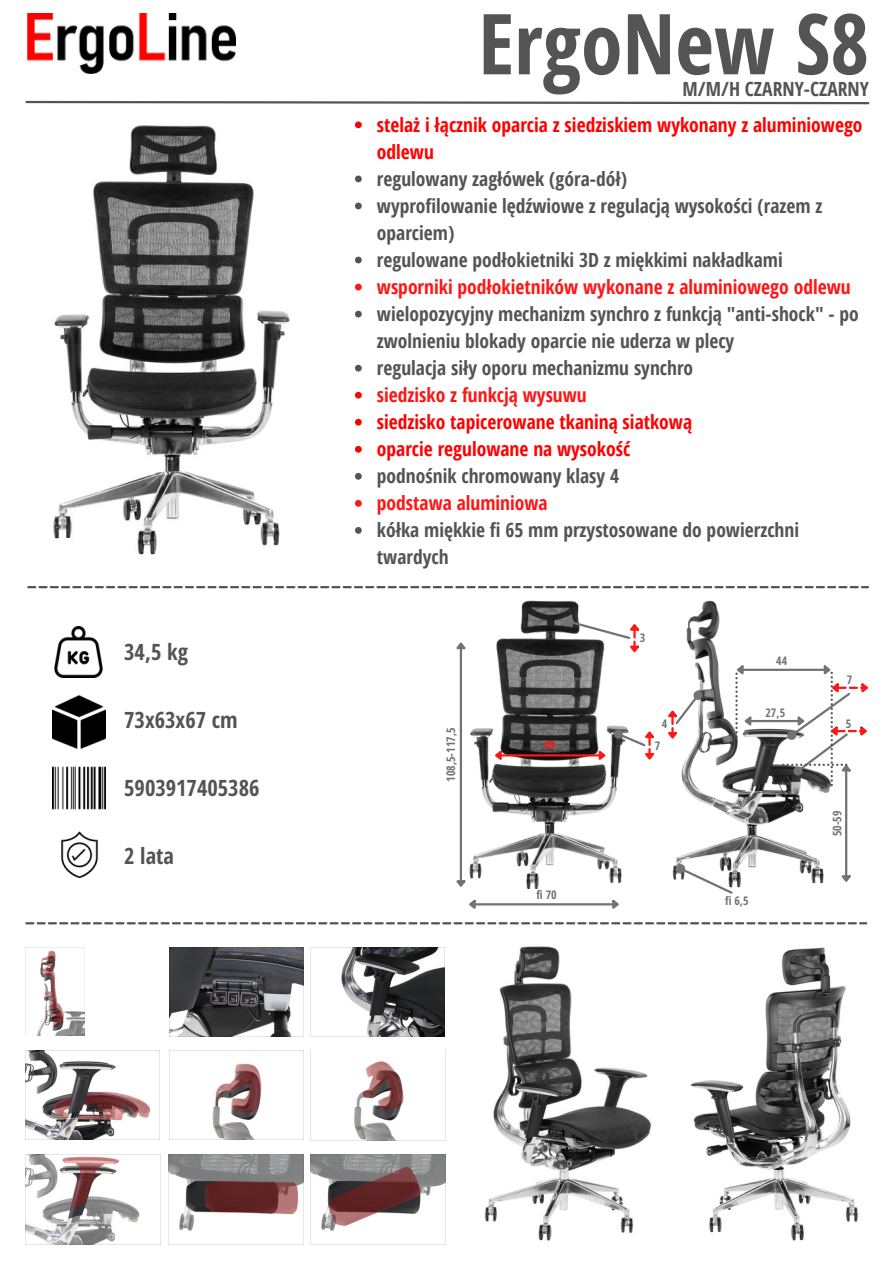
<style>
.page{position:relative;width:894px;height:1264px;background:#fff}
.page>*{position:absolute;margin:0;border:0;box-sizing:border-box;transform-origin:0 0}
.t1{font:700 84px "Open Sans Condensed";color:#545454}
.t2{font:700 22.5px "Open Sans Hebrew Condensed";color:#545454}
.t3{font:700 19.5px/27px "Open Sans Condensed";color:#545454}
.t4{font:700 19.5px/27px "Open Sans Condensed";color:#f00}
.t5{font:700 19.5px "Open Sans Condensed";color:#ff1616}
.t6{font:700 11.85px "Open Sans Hebrew Condensed";color:#737373}
.t7{font:700 11.85px "Open Sans Hebrew Condensed";color:#ff1616}
</style>
<div class="page">
<svg style="left:25px;top:100px;width:845px;height:5px"></svg>
<img style="left:53px;top:125px;width:237px;height:430px">
<svg style="left:27px;top:586px;width:841px;height:2px"></svg>
<svg style="left:25px;top:922px;width:841px;height:2px"></svg>
<img style="left:54px;top:626px;width:49px;height:51px">
<img style="left:52px;top:695px;width:53px;height:53px">
<img style="left:52px;top:766px;width:53px;height:44px">
<img style="left:61px;top:831px;width:37px;height:48px">
<img style="left:484px;top:946px;width:168px;height:295px">
<img style="left:691px;top:947px;width:167px;height:294px">
<img style="left:27px;top:14px;width:209px;height:59px">
<img style="left:310px;top:1154px;width:136px;height:90px">
<img style="left:168px;top:1154px;width:135px;height:90px">
<img style="left:25px;top:1154px;width:135px;height:90px">
<img style="left:310px;top:1050px;width:136px;height:90px">
<img style="left:169px;top:1050px;width:134px;height:89px">
<img style="left:26px;top:1050px;width:134px;height:89px">
<img style="left:26px;top:947px;width:58px;height:88px">
<img style="left:169px;top:947px;width:134px;height:89px">
<img style="left:310px;top:947px;width:134px;height:89px">
<svg style="left:355px;top:121px;width:6px;height:7px"></svg>
<svg style="left:355px;top:175px;width:6px;height:7px"></svg>
<svg style="left:355px;top:202px;width:6px;height:7px"></svg>
<svg style="left:355px;top:257px;width:6px;height:6px"></svg>
<svg style="left:355px;top:284px;width:6px;height:6px"></svg>
<svg style="left:355px;top:311px;width:6px;height:6px"></svg>
<svg style="left:355px;top:365px;width:6px;height:6px"></svg>
<svg style="left:355px;top:392px;width:6px;height:6px"></svg>
<svg style="left:355px;top:419px;width:6px;height:6px"></svg>
<svg style="left:355px;top:446px;width:6px;height:6px"></svg>
<svg style="left:355px;top:473px;width:6px;height:6px"></svg>
<svg style="left:355px;top:500px;width:6px;height:6px"></svg>
<svg style="left:355px;top:527px;width:6px;height:7px"></svg>
<img style="left:696px;top:600px;width:152px;height:288px">
<img style="left:469px;top:600px;width:227px;height:289px">
<hr style="left:475px;top:903px;width:137px;height:2px;background:#737373">
<svg style="left:469px;top:899px;width:8px;height:10px"></svg>
<svg style="left:610px;top:899px;width:9px;height:10px"></svg>
<hr style="left:459px;top:649px;width:3px;height:231px;background:#737373">
<svg style="left:456px;top:642px;width:10px;height:9px"></svg>
<svg style="left:456px;top:878px;width:10px;height:9px"></svg>
<hr style="left:844px;top:771px;width:3px;height:104px;background:#737373">
<svg style="left:838px;top:873px;width:13px;height:11px"></svg>
<hr style="left:743px;top:668px;width:80px;height:3px;background:#737373">
<hr style="left:751px;top:720px;width:46px;height:2px;background:#737373">
<svg style="left:673px;top:861px;width:61px;height:33px"></svg>
<hr style="left:501px;top:754px;width:97px;height:2px;background:#ff1616">
<svg style="left:492px;top:749px;width:11px;height:14px"></svg>
<svg style="left:734px;top:663px;width:19px;height:75px"></svg>
<svg style="left:596px;top:726px;width:60px;height:37px"></svg>
<svg style="left:562px;top:615px;width:79px;height:40px"></svg>
<svg style="left:781px;top:663px;width:87px;height:123px"></svg>
<svg style="left:664px;top:687px;width:41px;height:54px"></svg>
<p class="t2" style="left:124px;top:636px;width:65px">34,5 kg</p>
<p class="t2" style="left:124px;top:703px;width:115px">73x63x67 cm</p>
<p class="t2" style="left:124px;top:772px;width:137px">5903917405386</p>
<p class="t2" style="left:124px;top:839px;width:51px">2 lata</p>
<p class="t1" style="left:478px;top:-15px;width:392px">ErgoNew S8</p>
<p class="t3" style="left:682px;top:75px;width:188px">M/M/H CZARNY-CZARNY</p>
<p class="t4" style="left:377px;top:110px;width:487px">stelaż i łącznik oparcia z siedziskiem wykonany z aluminiowego odlewu</p>
<p class="t3" style="left:377px;top:165px;width:251px">regulowany zagłówek (góra-dół)</p>
<p class="t3" style="left:377px;top:192px;width:447px">wyprofilowanie lędźwiowe z regulacją wysokości (razem z oparciem)</p>
<p class="t3" style="left:377px;top:246px;width:407px">regulowane podłokietniki 3D z miękkimi nakładkami</p>
<p class="t5" style="left:377px;top:273px;width:475px">wsporniki podłokietników wykonane z aluminiowego odlewu</p>
<p class="t3" style="left:377px;top:300px;width:483px">wielopozycyjny mechanizm synchro z funkcją "anti-shock" - po zwolnieniu blokady oparcie nie uderza w plecy</p>
<p class="t3" style="left:377px;top:354px;width:318px">regulacja siły oporu mechanizmu synchro</p>
<p class="t5" style="left:377px;top:381px;width:211px">siedzisko z funkcją wysuwu</p>
<p class="t4" style="left:377px;top:408px;width:316px">siedzisko tapicerowane tkaniną siatkową</p>
<p class="t4" style="left:377px;top:435px;width:255px">oparcie regulowane na wysokość</p>
<p class="t3" style="left:377px;top:462px;width:243px">podnośnik chromowany klasy 4</p>
<p class="t5" style="left:377px;top:489px;width:172px">podstawa aluminiowa</p>
<p class="t3" style="left:377px;top:516px;width:423px">kółka miękkie fi 65 mm przystosowane do powierzchni twardych</p>
<p class="t6" style="left:442px;top:781px;width:56px;rotate:-90deg">108,5-117,5</p>
<p class="t7" style="left:544px;top:736px;width:12px">49</p>
<p class="t6" style="left:536px;top:886px;width:22px">fi 70</p>
<p class="t6" style="left:639px;top:629px;width:7px">3</p>
<p class="t6" style="left:661px;top:715px;width:7px">4</p>
<p class="t6" style="left:654px;top:737px;width:7px">7</p>
<p class="t6" style="left:776px;top:653px;width:12px">44</p>
<p class="t6" style="left:765px;top:704px;width:21px">27,5</p>
<p class="t6" style="left:725px;top:892px;width:25px">fi 6,5</p>
<p class="t6" style="left:846px;top:671px;width:7px">7</p>
<p class="t6" style="left:845px;top:715px;width:7px">5</p>
<p class="t6" style="left:828px;top:836px;width:27px;rotate:-90deg">50-59</p>
</div>
